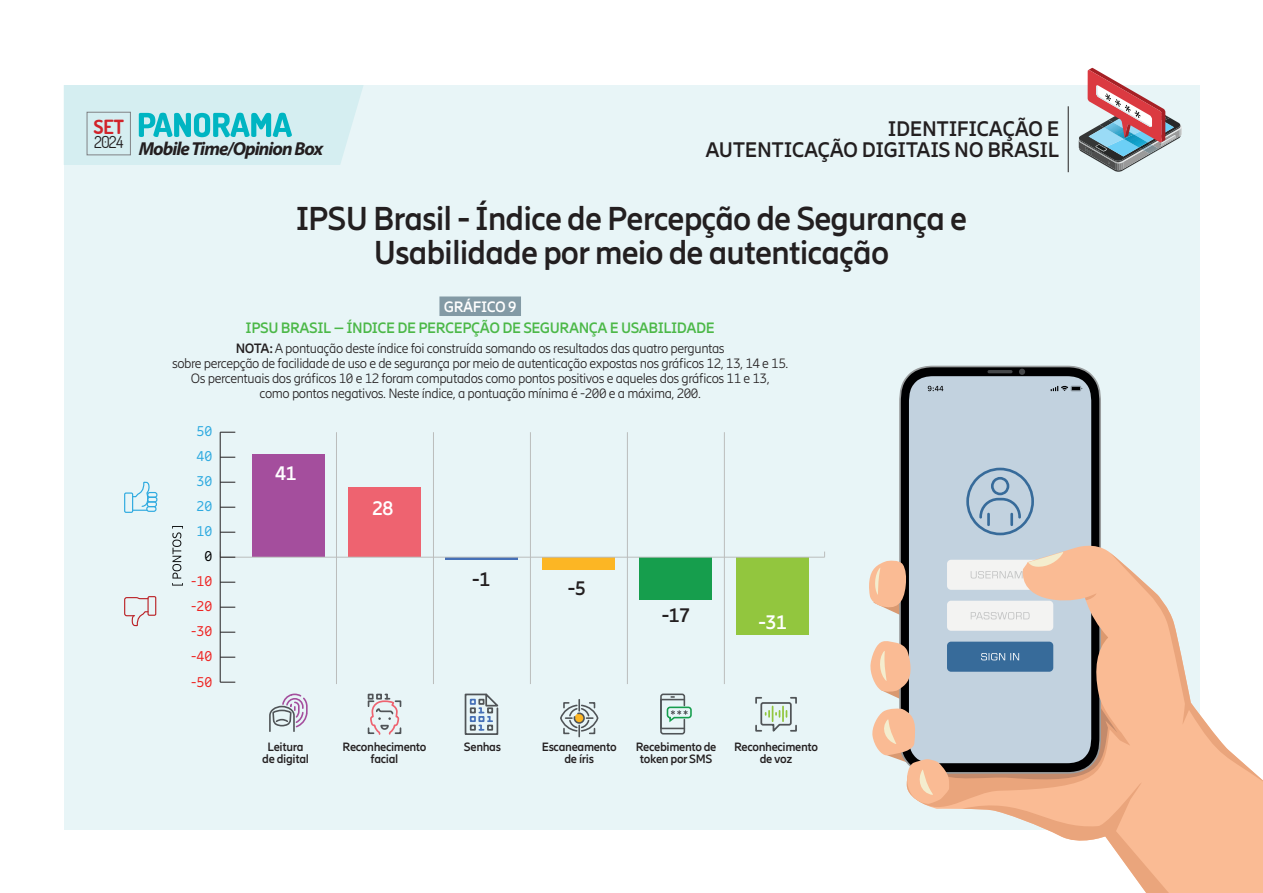
<style>
.page{position:relative;width:1263px;height:893px;background:#fff}
.page>*{position:absolute;margin:0;border:0;box-sizing:border-box;transform-origin:0 0}
.t1{font:700 33px/33.3px "Ericsson Hilda";letter-spacing:-.03em;color:#231f20;text-align:center}
.t2{font:700 21px/21px "Ericsson Hilda";letter-spacing:-.02em;color:#231f20;text-align:right}
.t3{font:700 19.5px "Ericsson Hilda";color:#fff}
.t4{font:700 19.5px "Ericsson Hilda";color:#231f20}
.t5{font:200 19.5px "Dosis";color:#d1232a}
.t6{font:italic 700 18.9px "Myriad Pro";letter-spacing:-.05em;color:#231f20}
.t7{font:200 16.5px "Dosis";color:#231f20}
.t8{font:700 15px "Ericsson Hilda";letter-spacing:-.03em;color:#4cb848}
.t9{font:700 15px "Ericsson Hilda";letter-spacing:-.03em;color:#fff}
.t10{font:14.1px/25.8px "Ericsson Hilda";color:#ee2523}
.t11{font:14.1px "Ericsson Hilda";color:#2eaae0}
.t12{font:14.1px "Ericsson Hilda";color:#000001}
.t13{font:300 13.5px/15px "Ericsson Hilda";letter-spacing:-.03em;color:#231f20;text-align:center}
.t14{font:700 12px/12px "Ericsson Hilda";letter-spacing:-.03em;color:#231f20;text-align:center}
.s1{font-weight:700}
</style>
<div class="page">
<div style="left:64px;top:85px;width:1135px;height:744px;background:#e8f5f7"></div>
<div style="left:439px;top:296px;width:82px;height:20px;background:#839aa5"></div>
<hr style="left:336px;top:432px;width:1px;height:252px;background:#bbbdbc">
<hr style="left:433px;top:432px;width:1px;height:252px;background:#bbbdbc">
<hr style="left:530px;top:432px;width:1px;height:252px;background:#bbbdbc">
<hr style="left:627px;top:432px;width:1px;height:252px;background:#bbbdbc">
<hr style="left:724px;top:432px;width:1px;height:252px;background:#bbbdbc">
<div style="left:737px;top:557px;width:72px;height:78px;background:#92c63e"></div>
<div style="left:640px;top:557px;width:72px;height:43px;background:#169e4d"></div>
<div style="left:543px;top:557px;width:72px;height:13px;background:#fcb624"></div>
<hr style="left:446px;top:557px;width:72px;height:3px;background:#4670b7">
<div style="left:349px;top:487px;width:72px;height:70px;background:#ee6370"></div>
<div style="left:252px;top:455px;width:72px;height:102px;background:#a44e9d"></div>
<hr style="left:220px;top:557px;width:605px;height:1px;background:#bbbdbc">
<hr style="left:220px;top:432px;width:1px;height:250px;background:#231f20">
<svg style="left:220px;top:657px;width:15px;height:1px"></svg>
<svg style="left:220px;top:632px;width:15px;height:1px"></svg>
<svg style="left:220px;top:682px;width:15px;height:1px"></svg>
<svg style="left:220px;top:607px;width:15px;height:1px"></svg>
<svg style="left:220px;top:582px;width:15px;height:1px"></svg>
<svg style="left:220px;top:552px;width:15px;height:6px"></svg>
<svg style="left:220px;top:532px;width:15px;height:1px"></svg>
<svg style="left:220px;top:507px;width:15px;height:1px"></svg>
<svg style="left:220px;top:482px;width:15px;height:1px"></svg>
<svg style="left:220px;top:457px;width:15px;height:1px"></svg>
<svg style="left:220px;top:432px;width:15px;height:1px"></svg>
<svg style="left:124px;top:597px;width:23px;height:30px"></svg>
<div style="left:147px;top:596px;width:9px;height:20px;border:1px solid #ba1f24"></div>
<svg style="left:133px;top:481px;width:17px;height:30px"></svg>
<div style="left:147px;top:492px;width:10px;height:6px;border:1px solid #2eaae0;border-radius:2px"></div>
<div style="left:147px;top:497px;width:10px;height:5px;border:1px solid #2eaae0;border-radius:2px"></div>
<div style="left:147px;top:501px;width:10px;height:6px;border:1px solid #2eaae0;border-radius:2px"></div>
<div style="left:146px;top:506px;width:11px;height:6px;border:1px solid #2eaae0;border-radius:2px"></div>
<div style="left:124px;top:492px;width:9px;height:21px;border:1px solid #2eaae0"></div>
<svg style="left:172px;top:526px;width:11px;height:60px"></svg>
<svg style="left:901px;top:367px;width:198px;height:185px;background:#151617"></svg>
<div style="left:909px;top:376px;width:182px;height:176px;background:#c2d2df"></div>
<svg style="left:1019px;top:369px;width:6px;height:6px"></svg>
<hr style="left:987px;top:370px;width:25px;height:3px;background:#454749;border-radius:2px">
<svg style="left:928px;top:386px;width:15px;height:5px"></svg>
<svg style="left:1051px;top:385px;width:31px;height:6px"></svg>
<svg style="left:966px;top:468px;width:68px;height:67px;background:#a6bdd1"></svg>
<svg style="left:1020px;top:541px;width:180px;height:11px"></svg>
<svg style="left:868px;top:552px;width:395px;height:341px"></svg>
<svg style="left:269px;top:693px;width:39px;height:39px"></svg>
<svg style="left:464px;top:693px;width:35px;height:42px"></svg>
<svg style="left:367px;top:694px;width:35px;height:41px"></svg>
<svg style="left:560px;top:700px;width:39px;height:37px"></svg>
<div style="left:660px;top:693px;width:25px;height:41px;border:2px solid #505457;border-radius:2px"></div>
<div style="left:660px;top:699px;width:25px;height:30px;border:2px solid #505457"></div>
<div style="left:667px;top:707px;width:25px;height:11px;border:2px solid #169e4d;border-radius:3px"></div>
<svg style="left:670px;top:710px;width:18px;height:4px"></svg>
<svg style="left:755px;top:696px;width:42px;height:36px"></svg>
<svg style="left:64px;top:85px;width:299px;height:80px;background:#c1e8ec"></svg>
<svg style="left:1079px;top:68px;width:103px;height:104px"></svg>
<hr style="left:1068px;top:106px;width:1px;height:66px;background:#231f20">
<h3 class="t5" style="left:93px;top:113px;width:32px">SET</h3>
<p class="t7" style="left:94px;top:131px;width:31px">2024</p>
<h3 class="t6" style="left:139px;top:136px;width:186px">Mobile Time/Opinion Box</h3>
<h2 class="t2" style="left:705px;top:118px;width:355px">IDENTIFICAÇÃO E<br>AUTENTICAÇÃO DIGITAIS NO BRASIL</h2>
<h1 class="t1" style="left:296px;top:202px;width:673px">IPSU Brasil - Índice de Percepção de Segurança e<br>Usabilidade por meio de autenticação</h1>
<p class="t9" style="left:444px;top:298px;width:74px">GRÁFICO 9</p>
<p class="t8" style="left:246px;top:319px;width:471px">IPSU BRASIL – ÍNDICE DE PERCEPÇÃO DE SEGURANÇA E USABILIDADE</p>
<p class="t13" style="left:172px;top:341px;width:618px"><span class="s1">NOTA:</span> A pontuação deste índice foi construída somando os resultados das quatro perguntas<br>sobre percepção de facilidade de uso e de segurança por meio de autenticação expostas nos gráficos 12, 13, 14 e 15.<br>Os percentuais dos gráficos 10 e 12 foram computados como pontos positivos e aqueles dos gráficos 11 e 13,<br>como pontos negativos. Neste índice, a pontuação mínima é -200 e a máxima, 200.</p>
<p class="t11" style="left:197px;top:423px;width:17px">50</p>
<p class="t11" style="left:197px;top:448px;width:17px">40</p>
<p class="t11" style="left:197px;top:473px;width:17px">30</p>
<p class="t11" style="left:197px;top:498px;width:17px">20</p>
<p class="t11" style="left:197px;top:523px;width:17px">10</p>
<p class="t12" style="left:204px;top:548px;width:9px">0</p>
<p class="t10" style="left:191px;top:568px;width:23px">-10</p>
<p class="t10" style="left:191px;top:593px;width:23px">-20</p>
<p class="t10" style="left:191px;top:618px;width:23px">-30</p>
<p class="t10" style="left:191px;top:643px;width:23px">-40 -50</p>
<h3 class="t3" style="left:275px;top:462px;width:23px">41</h3>
<h3 class="t3" style="left:372px;top:497px;width:23px">28</h3>
<h3 class="t4" style="left:472px;top:567px;width:19px">-1</h3>
<h3 class="t4" style="left:568px;top:577px;width:19px">-5</h3>
<h3 class="t4" style="left:662px;top:604px;width:30px">-17</h3>
<h3 class="t3" style="left:758px;top:610px;width:30px">-31</h3>
<p class="t14" style="left:262px;top:741px;width:48px">Leitura de digital</p>
<p class="t14" style="left:343px;top:741px;width:85px">Reconhecimento facial</p>
<p class="t14" style="left:464px;top:741px;width:39px">Senhas</p>
<p class="t14" style="left:542px;top:741px;width:76px">Escaneamento de íris</p>
<p class="t14" style="left:636px;top:741px;width:82px">Recebimento de token por SMS</p>
<p class="t14" style="left:734px;top:741px;width:85px">Reconhecimento de voz</p>
</div>
